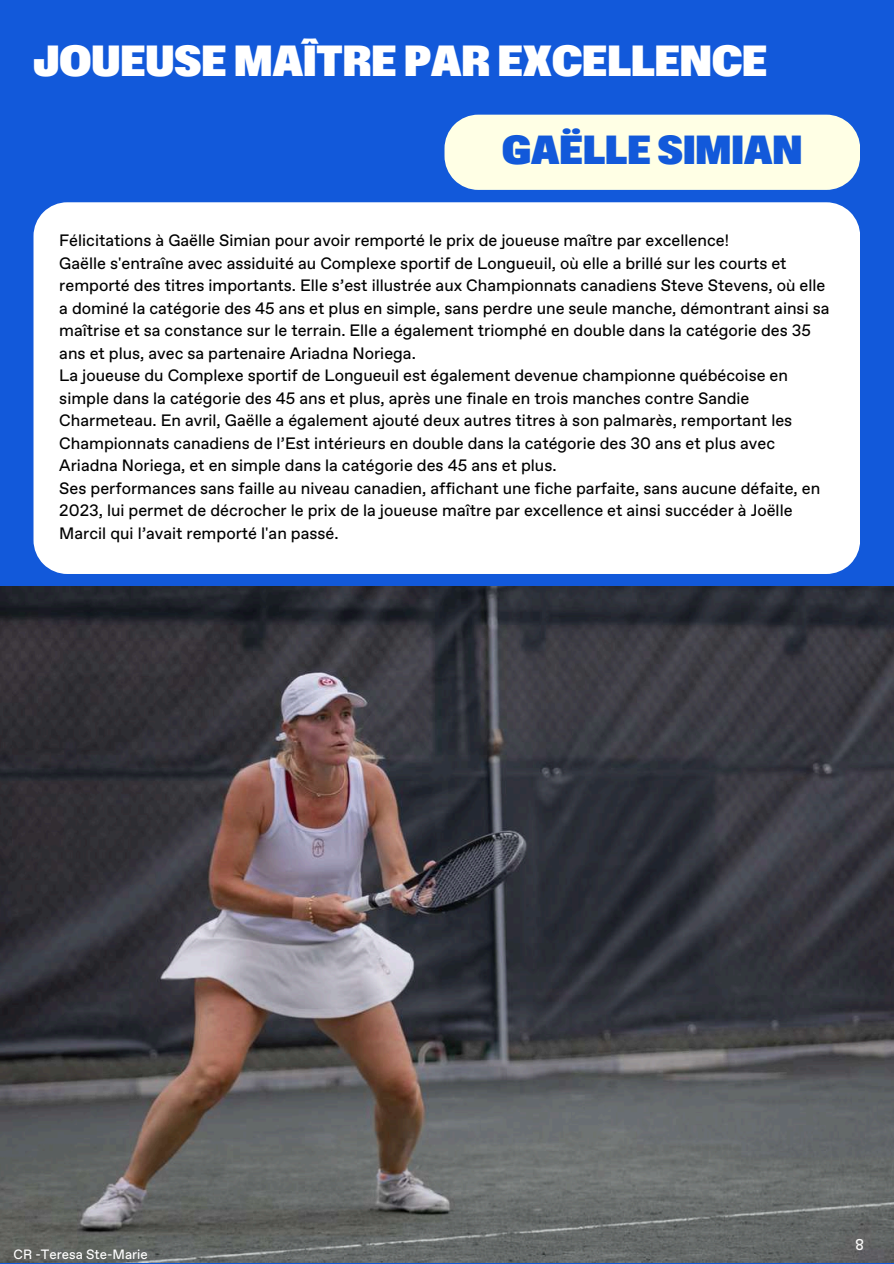
<style>
.page{position:relative;width:894px;height:1264px;background:#fff}
.page>*{position:absolute;margin:0;border:0;box-sizing:border-box;transform-origin:0 0}
.t1{font:semi-condensed 43.5px "ABC Gravity";color:#fff}
.t2{font:semi-condensed 40.65px "ABC Gravity";color:#1259da}
.t3{font:16.5px/22.5px "ABC Favorit";color:#000}
.t4{font:15.6px "ABC Favorit";color:#faf9f8}
.t5{font:13.5px "ABC Favorit";color:#fff}
</style>
<div class="page">
<div style="left:0;top:0;width:893px;height:1263px;background:#1259da"></div>
<div style="left:33px;top:202px;width:826px;height:372px;background:#fff"></div>
<div style="left:444px;top:115px;width:415px;height:75px;background:#ffffe5"></div>
<img style="left:0;top:586px;width:893px;height:676px">
<h1 class="t1" style="left:33px;top:35px;width:735px">JOUEUSE MAÎTRE PAR EXCELLENCE</h1>
<h2 class="t2" style="left:502px;top:125px;width:301px">GAËLLE SIMIAN</h2>
<p class="t3" style="left:59px;top:229px;width:771px">Félicitations à Gaëlle Simian pour avoir remporté le prix de joueuse maître par excellence!<br>Gaëlle s'entraîne avec assiduité au Complexe sportif de Longueuil, où elle a brillé sur les courts et remporté des titres importants. Elle s’est illustrée aux Championnats canadiens Steve Stevens, où elle a dominé la catégorie des 45 ans et plus en simple, sans perdre une seule manche, démontrant ainsi sa maîtrise et sa constance sur le terrain. Elle a également triomphé en double dans la catégorie des 35 ans et plus, avec sa partenaire Ariadna Noriega.<br>La joueuse du Complexe sportif de Longueuil est également devenue championne québécoise en simple dans la catégorie des 45 ans et plus, après une finale en trois manches contre Sandie Charmeteau. En avril, Gaëlle a également ajouté deux autres titres à son palmarès, remportant les Championnats canadiens de l’Est intérieurs en double dans la catégorie des 30 ans et plus avec Ariadna Noriega, et en simple dans la catégorie des 45 ans et plus.<br>Ses performances sans faille au niveau canadien, affichant une fiche parfaite, sans aucune défaite, en 2023, lui permet de décrocher le prix de la joueuse maître par excellence et ainsi succéder à Joëlle Marcil qui l’avait remporté l'an passé.</p>
<p class="t5" style="left:14px;top:1244px;width:136px">CR -Teresa Ste-Marie</p>
<p class="t4" style="left:854px;top:1233px;width:11px">8</p>
</div>
